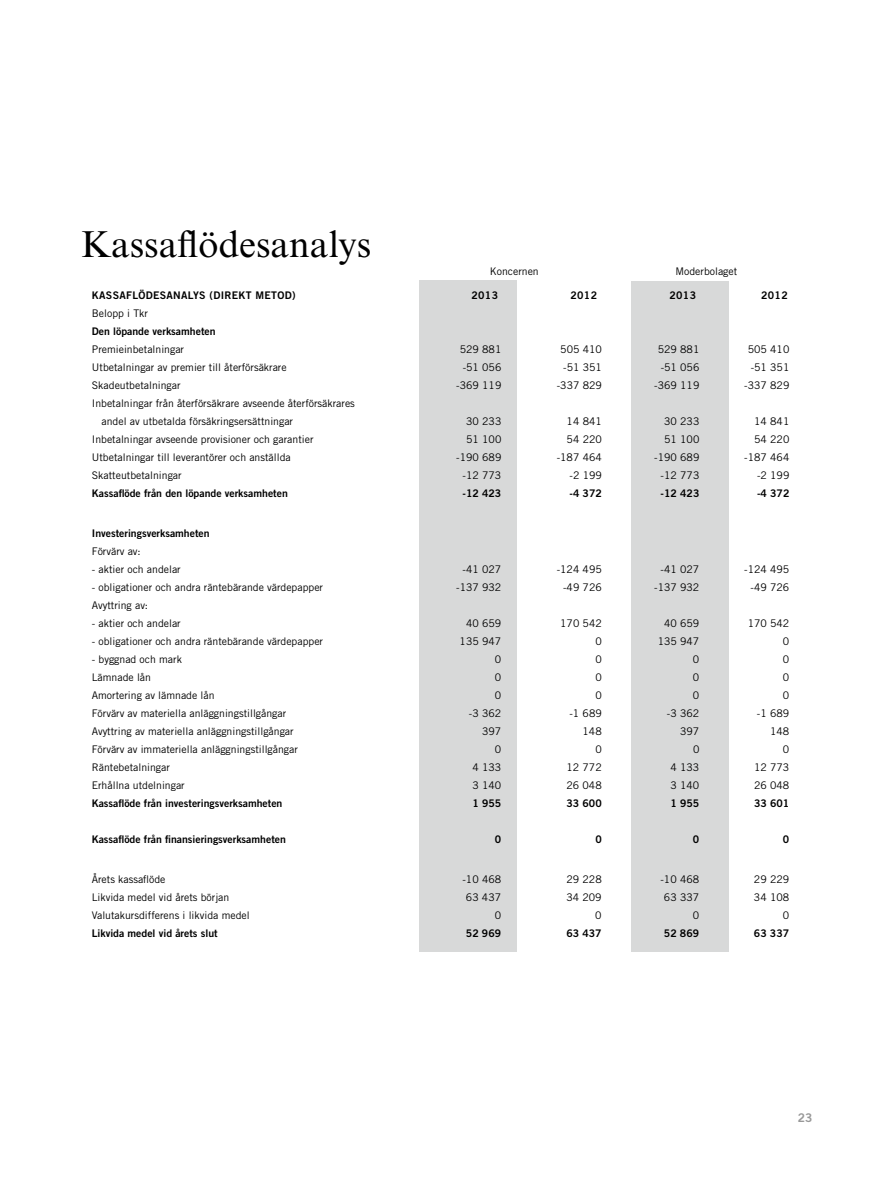
<style>
.page{position:relative;width:893px;height:1191px;background:#fff}
.page>*{position:absolute;margin:0;border:0;box-sizing:border-box;transform-origin:0 0}
.t1{font:37.5px "LF Times";color:#000}
.t2{font:700 12px "LF Trade";color:#989898}
.t3{font:10.5px/18px "Trade Gothic";color:#000}
.t4{font:700 10.5px "LF Trade";color:#000}
.t5{font:700 10.5px "LF Trade";letter-spacing:.03em;color:#000}
</style>
<div class="page">
<div style="left:631px;top:282px;width:98px;height:670px;background:#d8d9d9"></div>
<div style="left:419px;top:281px;width:98px;height:671px;background:#d8d9d9"></div>
<h1 class="t1" style="left:81px;top:222px;width:292px">Kassaflödesanalys</h1>
<p class="t5" style="left:92px;top:288px;width:205px">KASSAFLÖDESANALYS (DIREKT METOD)</p>
<p class="t4" style="left:471px;top:288px;width:28px">2013</p>
<p class="t4" style="left:570px;top:288px;width:28px">2012</p>
<p class="t4" style="left:669px;top:288px;width:28px">2013</p>
<p class="t4" style="left:761px;top:288px;width:28px">2012</p>
<p class="t3" style="left:92px;top:304px;width:58px">Belopp i Tkr</p>
<p class="t4" style="left:92px;top:324px;width:125px">Den löpande verksamheten</p>
<p class="t3" style="left:92px;top:340px;width:94px">Premieinbetalningar</p>
<p class="t3" style="left:460px;top:340px;width:43px">529 881</p>
<p class="t3" style="left:560px;top:340px;width:43px">505 410</p>
<p class="t3" style="left:658px;top:340px;width:43px">529 881</p>
<p class="t3" style="left:748px;top:340px;width:43px">505 410</p>
<p class="t3" style="left:92px;top:358px;width:196px">Utbetalningar av premier till återförsäkrare</p>
<p class="t3" style="left:463px;top:358px;width:40px">-51 056</p>
<p class="t3" style="left:563px;top:358px;width:40px">-51 351</p>
<p class="t3" style="left:661px;top:358px;width:40px">-51 056</p>
<p class="t3" style="left:751px;top:358px;width:40px">-51 351</p>
<p class="t3" style="left:92px;top:376px;width:90px">Skadeutbetalningar</p>
<p class="t3" style="left:456px;top:376px;width:47px">-369 119</p>
<p class="t3" style="left:557px;top:376px;width:47px">-337 829</p>
<p class="t3" style="left:654px;top:376px;width:47px">-369 119</p>
<p class="t3" style="left:744px;top:376px;width:47px">-337 829</p>
<p class="t3" style="left:102px;top:394px;width:255px;text-indent:-10px">Inbetalningar från återförsäkrare avseende återförsäkrares andel av utbetalda försäkringsersättningar</p>
<p class="t3" style="left:490px;top:262px;width:51px">Koncernen</p>
<p class="t3" style="left:675px;top:262px;width:63px">Moderbolaget</p>
<p class="t3" style="left:466px;top:412px;width:37px">30 233</p>
<p class="t3" style="left:567px;top:412px;width:37px">14 841</p>
<p class="t3" style="left:664px;top:412px;width:37px">30 233</p>
<p class="t3" style="left:754px;top:412px;width:37px">14 841</p>
<p class="t3" style="left:92px;top:430px;width:223px">Inbetalningar avseende provisioner och garantier</p>
<p class="t3" style="left:466px;top:430px;width:37px">51 100</p>
<p class="t3" style="left:567px;top:430px;width:37px">54 220</p>
<p class="t3" style="left:664px;top:430px;width:37px">51 100</p>
<p class="t3" style="left:754px;top:430px;width:37px">54 220</p>
<p class="t3" style="left:92px;top:448px;width:200px">Utbetalningar till leverantörer och anställda</p>
<p class="t3" style="left:456px;top:448px;width:47px">-190 689</p>
<p class="t3" style="left:557px;top:448px;width:47px">-187 464</p>
<p class="t3" style="left:654px;top:448px;width:47px">-190 689</p>
<p class="t3" style="left:744px;top:448px;width:47px">-187 464</p>
<p class="t3" style="left:92px;top:466px;width:91px">Skatteutbetalningar</p>
<p class="t3" style="left:463px;top:466px;width:40px">-12 773</p>
<p class="t3" style="left:569px;top:466px;width:34px">-2 199</p>
<p class="t3" style="left:661px;top:466px;width:40px">-12 773</p>
<p class="t3" style="left:757px;top:466px;width:34px">-2 199</p>
<p class="t4" style="left:92px;top:486px;width:197px">Kassaflöde från den löpande verksamheten</p>
<p class="t4" style="left:463px;top:486px;width:40px">-12 423</p>
<p class="t4" style="left:569px;top:486px;width:34px">-4 372</p>
<p class="t4" style="left:661px;top:486px;width:40px">-12 423</p>
<p class="t4" style="left:757px;top:486px;width:34px">-4 372</p>
<p class="t4" style="left:92px;top:526px;width:119px">Investeringsverksamheten</p>
<p class="t3" style="left:92px;top:542px;width:50px">Förvärv av:</p>
<p class="t3" style="left:92px;top:560px;width:90px">- aktier och andelar</p>
<p class="t3" style="left:463px;top:560px;width:40px">-41 027</p>
<p class="t3" style="left:557px;top:560px;width:47px">-124 495</p>
<p class="t3" style="left:661px;top:560px;width:40px">-41 027</p>
<p class="t3" style="left:744px;top:560px;width:47px">-124 495</p>
<p class="t3" style="left:92px;top:578px;width:233px">- obligationer och andra räntebärande värdepapper</p>
<p class="t3" style="left:456px;top:578px;width:47px">-137 932</p>
<p class="t3" style="left:563px;top:578px;width:40px">-49 726</p>
<p class="t3" style="left:654px;top:578px;width:47px">-137 932</p>
<p class="t3" style="left:751px;top:578px;width:40px">-49 726</p>
<p class="t3" style="left:92px;top:596px;width:58px">Avyttring av:</p>
<p class="t3" style="left:92px;top:614px;width:90px">- aktier och andelar</p>
<p class="t3" style="left:466px;top:614px;width:37px">40 659</p>
<p class="t3" style="left:560px;top:614px;width:43px">170 542</p>
<p class="t3" style="left:664px;top:614px;width:37px">40 659</p>
<p class="t3" style="left:748px;top:614px;width:43px">170 542</p>
<p class="t3" style="left:92px;top:632px;width:233px">- obligationer och andra räntebärande värdepapper</p>
<p class="t3" style="left:460px;top:632px;width:43px">135 947</p>
<p class="t3" style="left:595px;top:632px;width:8px">0</p>
<p class="t3" style="left:658px;top:632px;width:43px">135 947</p>
<p class="t3" style="left:783px;top:632px;width:8px">0</p>
<p class="t3" style="left:92px;top:650px;width:92px">- byggnad och mark</p>
<p class="t3" style="left:495px;top:650px;width:8px">0</p>
<p class="t3" style="left:596px;top:650px;width:8px">0</p>
<p class="t3" style="left:693px;top:650px;width:8px">0</p>
<p class="t3" style="left:783px;top:650px;width:8px">0</p>
<p class="t3" style="left:92px;top:668px;width:61px">Lämnade lån</p>
<p class="t3" style="left:495px;top:668px;width:8px">0</p>
<p class="t3" style="left:595px;top:668px;width:8px">0</p>
<p class="t3" style="left:693px;top:668px;width:8px">0</p>
<p class="t3" style="left:783px;top:668px;width:8px">0</p>
<p class="t3" style="left:92px;top:686px;width:124px">Amortering av lämnade lån</p>
<p class="t3" style="left:495px;top:686px;width:8px">0</p>
<p class="t3" style="left:595px;top:686px;width:8px">0</p>
<p class="t3" style="left:693px;top:686px;width:8px">0</p>
<p class="t3" style="left:783px;top:686px;width:8px">0</p>
<p class="t3" style="left:92px;top:704px;width:196px">Förvärv av materiella anläggningstillgångar</p>
<p class="t3" style="left:469px;top:704px;width:34px">-3 362</p>
<p class="t3" style="left:569px;top:704px;width:34px">-1 689</p>
<p class="t3" style="left:667px;top:704px;width:34px">-3 362</p>
<p class="t3" style="left:757px;top:704px;width:34px">-1 689</p>
<p class="t3" style="left:92px;top:722px;width:203px">Avyttring av materiella anläggningstillgångar</p>
<p class="t3" style="left:482px;top:722px;width:21px">397</p>
<p class="t3" style="left:583px;top:722px;width:21px">148</p>
<p class="t3" style="left:680px;top:722px;width:21px">397</p>
<p class="t3" style="left:770px;top:722px;width:21px">148</p>
<p class="t3" style="left:92px;top:740px;width:208px">Förvärv av immateriella anläggningstillgångar</p>
<p class="t3" style="left:495px;top:740px;width:8px">0</p>
<p class="t3" style="left:595px;top:740px;width:8px">0</p>
<p class="t3" style="left:693px;top:740px;width:8px">0</p>
<p class="t3" style="left:783px;top:740px;width:8px">0</p>
<p class="t3" style="left:92px;top:758px;width:80px">Räntebetalningar</p>
<p class="t3" style="left:472px;top:758px;width:30px">4 133</p>
<p class="t3" style="left:566px;top:758px;width:37px">12 772</p>
<p class="t3" style="left:670px;top:758px;width:30px">4 133</p>
<p class="t3" style="left:754px;top:758px;width:37px">12 773</p>
<p class="t3" style="left:92px;top:776px;width:95px">Erhållna utdelningar</p>
<p class="t3" style="left:472px;top:776px;width:30px">3 140</p>
<p class="t3" style="left:566px;top:776px;width:37px">26 048</p>
<p class="t3" style="left:670px;top:776px;width:30px">3 140</p>
<p class="t3" style="left:754px;top:776px;width:37px">26 048</p>
<p class="t4" style="left:92px;top:796px;width:192px">Kassaflöde från investeringsverksamheten</p>
<p class="t4" style="left:472px;top:796px;width:30px">1 955</p>
<p class="t4" style="left:566px;top:796px;width:37px">33 600</p>
<p class="t4" style="left:670px;top:796px;width:30px">1 955</p>
<p class="t4" style="left:754px;top:796px;width:37px">33 601</p>
<p class="t4" style="left:92px;top:832px;width:196px">Kassaflöde från finansieringsverksamheten</p>
<p class="t4" style="left:495px;top:832px;width:8px">0</p>
<p class="t4" style="left:595px;top:832px;width:8px">0</p>
<p class="t4" style="left:693px;top:832px;width:8px">0</p>
<p class="t4" style="left:783px;top:832px;width:8px">0</p>
<p class="t3" style="left:92px;top:870px;width:75px">Årets kassaflöde</p>
<p class="t3" style="left:462px;top:870px;width:40px">-10 468</p>
<p class="t3" style="left:566px;top:870px;width:37px">29 228</p>
<p class="t3" style="left:660px;top:870px;width:40px">-10 468</p>
<p class="t3" style="left:754px;top:870px;width:37px">29 229</p>
<p class="t3" style="left:92px;top:888px;width:139px">Likvida medel vid årets början</p>
<p class="t3" style="left:466px;top:888px;width:37px">63 437</p>
<p class="t3" style="left:566px;top:888px;width:37px">34 209</p>
<p class="t3" style="left:664px;top:888px;width:37px">63 337</p>
<p class="t3" style="left:754px;top:888px;width:37px">34 108</p>
<p class="t3" style="left:92px;top:906px;width:159px">Valutakursdifferens i likvida medel</p>
<p class="t3" style="left:495px;top:906px;width:8px">0</p>
<p class="t3" style="left:595px;top:906px;width:8px">0</p>
<p class="t3" style="left:693px;top:906px;width:8px">0</p>
<p class="t3" style="left:783px;top:906px;width:8px">0</p>
<p class="t4" style="left:92px;top:927px;width:127px">Likvida medel vid årets slut</p>
<p class="t4" style="left:466px;top:927px;width:37px">52 969</p>
<p class="t4" style="left:566px;top:927px;width:37px">63 437</p>
<p class="t4" style="left:664px;top:927px;width:37px">52 869</p>
<p class="t4" style="left:754px;top:927px;width:37px">63 337</p>
<p class="t2" style="left:798px;top:1110px;width:16px">23</p>
</div>
